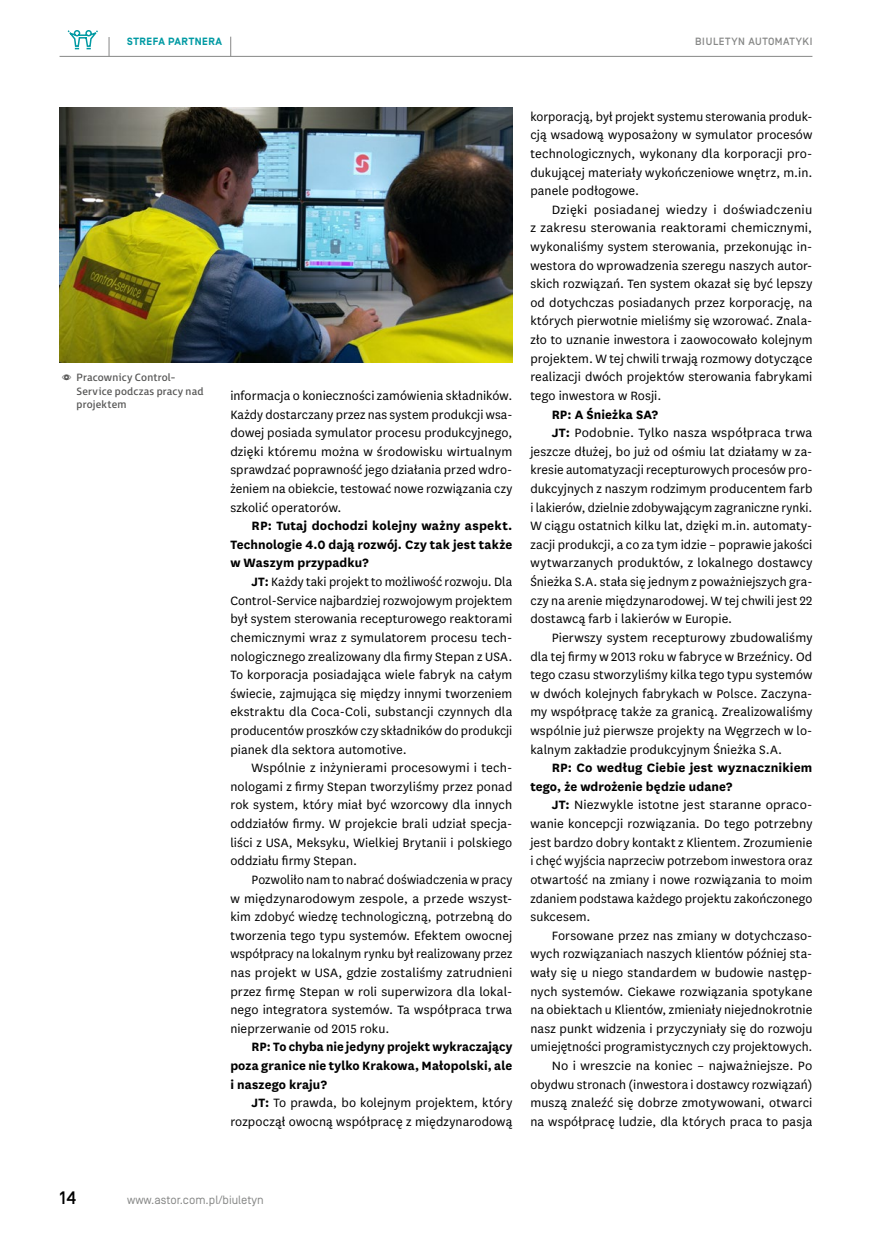
<style>
.page{position:relative;width:872px;height:1234px;background:#fff}
.page>*{position:absolute;margin:0;border:0;box-sizing:border-box;transform-origin:0 0}
.t1{font:500 18px "Simplon Norm";color:#000}
.t2{font:14.1px/18.6px "National";letter-spacing:.005em;color:#000;text-align:justify}
.t3{font:700 14.1px/18.6px "National";letter-spacing:.005em;color:#000;text-align:justify}
.t4{font:12px "Simplon Norm";color:#868786}
.t5{font:10.5px/13.5px "FS Millbank";letter-spacing:.02em;color:#565655}
.t6{font:500 10.5px "Simplon Norm";letter-spacing:.05em;color:#868786}
.t7{font:700 10.5px "Simplon Norm";letter-spacing:.05em;color:#009aa3}
.s1{font-weight:700}
</style>
<div class="page">
<hr style="left:60px;top:56px;width:752px;height:1px;background:#868786">
<svg style="left:230px;top:37px;width:1px;height:19px"></svg>
<svg style="left:109px;top:37px;width:1px;height:19px"></svg>
<svg style="left:67px;top:30px;width:31px;height:20px"></svg>
<img style="left:60px;top:107px;width:452px;height:255px">
<p class="t7" style="left:127px;top:35px;width:96px">STREFA PARTNERA</p>
<p class="t6" style="left:695px;top:35px;width:119px">BIULETYN AUTOMATYKI</p>
<p class="t5" style="left:77px;top:369px;width:128px">Pracownicy Control-<br>Service podczas pracy nad projektem</p>
<p class="t2" style="left:230px;top:385px;width:283px">informacja o konieczności zamówienia składników.<br>Każdy dostarczany przez nas system produkcji wsa&shy;dowej posiada symulator procesu produkcyjnego, dzięki któremu można w środowisku wirtualnym sprawdzać poprawność jego działania przed wdro&shy;żeniem na obiekcie, testować nowe rozwiązania czy szkolić operatorów.</p>
<p class="t3" style="left:230px;top:515px;width:283px;text-indent:21px">RP: Tutaj dochodzi kolejny ważny aspekt.<br>Technologie 4.0 dają rozwój. Czy tak jest także w Waszym przypadku?</p>
<p class="t2" style="left:230px;top:571px;width:283px;text-indent:21px"><span class="s1">JT:</span> Każdy taki projekt to możliwość rozwoju. Dla Control-Service najbardziej rozwojowym projektem był system sterowania recepturowego reaktorami chemicznymi wraz z symulatorem procesu tech&shy;nologicznego zrealizowany dla firmy Stepan z USA.<br>To korporacja posiadająca wiele fabryk na całym świecie, zajmująca się między innymi tworzeniem ekstraktu dla Coca-Coli, substancji czynnych dla producentów proszków czy składników do produkcji pianek dla sektora automotive.</p>
<p class="t2" style="left:230px;top:757px;width:283px;text-indent:21px">Wspólnie z inżynierami procesowymi i tech&shy;nologami z firmy Stepan tworzyliśmy przez ponad rok system, który miał być wzorcowy dla innych oddziałów firmy. W projekcie brali udział specja&shy;liści z USA, Meksyku, Wielkiej Brytanii i polskiego oddziału firmy Stepan.</p>
<p class="t2" style="left:230px;top:869px;width:283px;text-indent:21px">Pozwoliło nam to nabrać doświadczenia w pracy w międzynarodowym zespole, a przede wszyst&shy;kim zdobyć wiedzę technologiczną, potrzebną do tworzenia tego typu systemów. Efektem owocnej współpracy na lokalnym rynku był realizowany przez nas projekt w USA, gdzie zostaliśmy zatrudnieni przez firmę Stepan w roli superwizora dla lokal&shy;nego integratora systemów. Ta współpraca trwa nieprzerwanie od 2015 roku.</p>
<p class="t3" style="left:230px;top:1036px;width:283px;text-indent:21px">RP: To chyba nie jedyny projekt wykraczający poza granice nie tylko Krakowa, Małopolski, ale i naszego kraju?</p>
<p class="t2" style="left:230px;top:1092px;width:283px;text-align:right"><span class="s1">JT:</span> To prawda, bo kolejnym projektem, który rozpoczął owocną współpracę z międzynarodową</p>
<p class="t2" style="left:530px;top:106px;width:283px">korporacją, był projekt systemu sterowania produk&shy;cją wsadową wyposażony w symulator procesów technologicznych, wykonany dla korporacji pro&shy;dukującej materiały wykończeniowe wnętrz, m.in. panele podłogowe.</p>
<p class="t2" style="left:530px;top:199px;width:283px;text-indent:21px">Dzięki posiadanej wiedzy i doświadczeniu z zakresu sterowania reaktorami chemicznymi, wykonaliśmy system sterowania, przekonując in&shy;westora do wprowadzenia szeregu naszych autor&shy;skich rozwiązań. Ten system okazał się być lepszy od dotychczas posiadanych przez korporację, na których pierwotnie mieliśmy się wzorować. Znala&shy;zło to uznanie inwestora i zaowocowało kolejnym projektem. W tej chwili trwają rozmowy dotyczące realizacji dwóch projektów sterowania fabrykami tego inwestora w Rosji.</p>
<p class="t3" style="left:551px;top:404px;width:108px">RP: A Śnieżka SA?</p>
<p class="t2" style="left:551px;top:423px;width:262px"><span class="s1">JT:</span> Podobnie. Tylko nasza współpraca trwa</p>
<p class="t2" style="left:530px;top:441px;width:283px">jeszcze dłużej, bo już od ośmiu lat działamy w za-</p>
<p class="t2" style="left:530px;top:460px;width:283px">kresie automatyzacji recepturowych procesów pro-</p>
<p class="t2" style="left:530px;top:478px;width:283px">dukcyjnych z naszym rodzimym producentem farb</p>
<p class="t2" style="left:530px;top:497px;width:283px">i lakierów, dzielnie zdobywającym zagraniczne rynki.</p>
<p class="t2" style="left:530px;top:516px;width:283px">W ciągu ostatnich kilku lat, dzięki m.in. automaty-</p>
<p class="t2" style="left:530px;top:534px;width:283px">zacji produkcji, a co za tym idzie – poprawie jakości</p>
<p class="t2" style="left:530px;top:553px;width:283px">wytwarzanych produktów, z lokalnego dostawcy</p>
<p class="t2" style="left:530px;top:571px;width:283px">Śnieżka S.A. stała się jednym z poważniejszych gra-</p>
<p class="t2" style="left:530px;top:590px;width:283px">czy na arenie międzynarodowej. W tej chwili jest 22</p>
<p class="t2" style="left:530px;top:609px;width:203px">dostawcą farb i lakierów w Europie.</p>
<p class="t2" style="left:551px;top:627px;width:262px">Pierwszy system recepturowy zbudowaliśmy</p>
<p class="t2" style="left:530px;top:646px;width:283px">dla tej firmy w 2013 roku w fabryce w Brzeźnicy. Od</p>
<p class="t2" style="left:530px;top:664px;width:283px">tego czasu stworzyliśmy kilka tego typu systemów</p>
<p class="t2" style="left:530px;top:683px;width:283px">w dwóch kolejnych fabrykach w Polsce. Zaczyna-</p>
<p class="t2" style="left:530px;top:702px;width:283px">my współpracę także za granicą. Zrealizowaliśmy</p>
<p class="t2" style="left:530px;top:720px;width:283px">wspólnie już pierwsze projekty na Węgrzech w lo-</p>
<p class="t2" style="left:530px;top:739px;width:253px">kalnym zakładzie produkcyjnym Śnieżka S.A.</p>
<p class="t3" style="left:530px;top:757px;width:283px;text-indent:21px">RP: Co według Ciebie jest wyznacznikiem tego, że wdrożenie będzie udane?</p>
<p class="t2" style="left:530px;top:795px;width:283px;text-indent:21px"><span class="s1">JT:</span> Niezwykle istotne jest staranne opraco&shy;wanie koncepcji rozwiązania. Do tego potrzebny jest bardzo dobry kontakt z Klientem. Zrozumienie i chęć wyjścia naprzeciw potrzebom inwestora oraz otwartość na zmiany i nowe rozwiązania to moim zdaniem podstawa każdego projektu zakończonego sukcesem.</p>
<p class="t2" style="left:530px;top:925px;width:283px;text-align:right">Forsowane przez nas zmiany w dotychczaso&shy;wych rozwiązaniach naszych klientów później sta&shy;wały się u niego standardem w budowie następ&shy;nych systemów. Ciekawe rozwiązania spotykane na obiektach u Klientów, zmieniały niejednokrotnie nasz punkt widzenia i przyczyniały się do rozwoju umiejętności programistycznych czy projektowych.<br>No i wreszcie na koniec – najważniejsze. Po obydwu stronach (inwestora i dostawcy rozwiązań) muszą znaleźć się dobrze zmotywowani, otwarci na współpracę ludzie, dla których praca to pasja</p>
<p class="t1" style="left:60px;top:1187px;width:18px">14</p>
<p class="t4" style="left:127px;top:1193px;width:138px">www.astor.com.pl/biuletyn</p>
</div>
